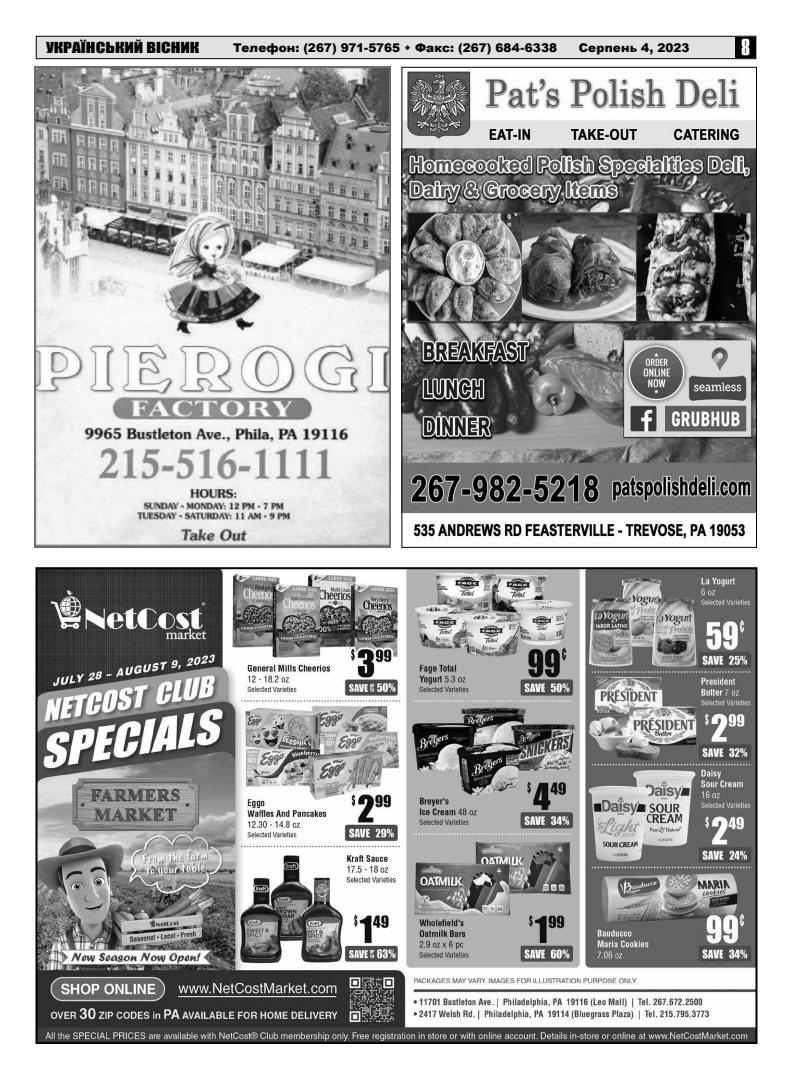
<style>
.page{position:relative;width:792px;height:1080px;background:#fff}
.page>*{position:absolute;margin:0;border:0;box-sizing:border-box;transform-origin:0 0}
.t1{font:700 19px "Compact";color:#fff}
.t2{font:14px "Impact";color:#000;scale:1.25 1}
.t3{font:900 12px "Arial";letter-spacing:.01em;color:#000}
</style>
<div class="page">
<div style="left:36px;top:36px;width:720px;height:23px;background:#e0e1e2"></div>
<div style="left:36px;top:36px;width:720px;height:23px;border:1px solid #000"></div>
<div style="left:736px;top:37px;width:20px;height:21px;background:#000"></div>
<img style="left:35px;top:67px;width:356px;height:481px">
<img style="left:403px;top:71px;width:352px;height:468px">
<img style="left:38px;top:570px;width:716px;height:471px">
<div style="left:35px;top:567px;width:722px;height:477px;border:2px solid #000"></div>
<p class="t2" style="left:46px;top:37px;width:124px">УКРАЇНСЬКИЙ ВІСНИК</p>
<p class="t3" style="left:233px;top:39px;width:325px">Телефон: (267) 971-5765 Факс: (267) 684-6338</p>
<p class="t3" style="left:579px;top:39px;width:112px">Серпень 4, 2023</p>
<h1 class="t1" style="left:741px;top:36px;width:11px">8</h1>
</div>
